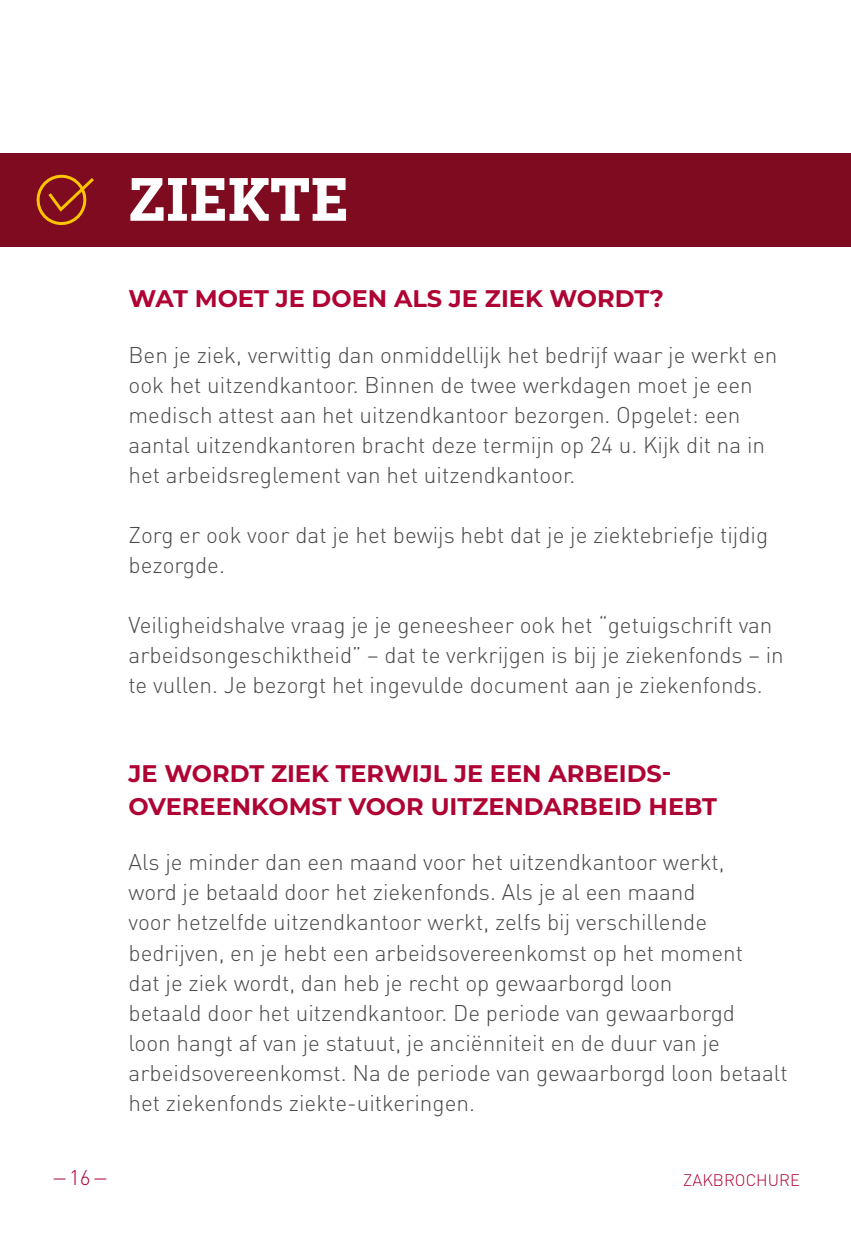
<style>
.page{position:relative;width:851px;height:1234px;background:#fff}
.page>*{position:absolute;margin:0;border:0;box-sizing:border-box;transform-origin:0 0}
.Subtitel_hfdst{font:700 60px "Metronic Slab Pro";color:#fff}
.Subtitel_1_kaps{font:700 24px/33px "Montserrat";color:#af0333}
.Body{font:300 22.5px/30px "DIN";color:#494948}
.t1{font:300 21px "DIN";color:#af0333}
.t2{font:300 16.5px "DIN";color:#af0333}
</style>
<div class="page">
<div style="left:0;top:153px;width:850px;height:94px;background:#7e0b1f"></div>
<svg style="left:37px;top:175px;width:57px;height:50px"></svg>
<svg style="left:94px;top:1178px;width:12px;height:1px"></svg>
<p class="Subtitel_hfdst" style="left:128px;top:161px;width:221px">ZIEKTE</p>
<p class="Subtitel_1_kaps" style="left:128px;top:281px;width:537px">WAT MOET JE DOEN ALS JE ZIEK WORDT?</p>
<p class="Body" style="left:128px;top:339px;width:650px">Ben je ziek, verwittig dan onmiddellijk het bedrijf waar je werkt en ook het uitzendkantoor. Binnen de twee werkdagen moet je een medisch attest aan het uitzendkantoor bezorgen. Opgelet: een aantal uitzendkantoren bracht deze termijn op 24 u. Kijk dit na in het arbeidsreglement van het uitzendkantoor.</p>
<p class="Body" style="left:128px;top:519px;width:641px">Zorg er ook voor dat je het bewijs hebt dat je je ziektebriefje tijdig bezorgde.</p>
<p class="Body" style="left:128px;top:609px;width:656px">Veiligheidshalve vraag je je geneesheer ook het “getuigschrift van arbeidsongeschiktheid” – dat te verkrijgen is bij je ziekenfonds – in te vullen. Je bezorgt het ingevulde document aan je ziekenfonds.</p>
<p class="Subtitel_1_kaps" style="left:128px;top:755px;width:590px">JE WORDT ZIEK TERWIJL JE EEN ARBEIDS-<br>OVEREENKOMST VOOR UITZENDARBEID HEBT</p>
<p class="Body" style="left:128px;top:846px;width:660px">Als je minder dan een maand voor het uitzendkantoor werkt,<br>word je betaald door het ziekenfonds. Als je al een maand<br>voor hetzelfde uitzendkantoor werkt, zelfs bij verschillende bedrijven, en je hebt een arbeidsovereenkomst op het moment<br>dat je ziek wordt, dan heb je recht op gewaarborgd loon<br>betaald door het uitzendkantoor. De periode van gewaarborgd<br>loon hangt af van je statuut, je anciënniteit en de duur van je arbeidsovereenkomst. Na de periode van gewaarborgd loon betaalt het ziekenfonds ziekte-uitkeringen.</p>
<p class="t1" style="left:69px;top:1163px;width:23px">16</p>
<p class="t2" style="left:683px;top:1169px;width:118px">ZAKBROCHURE</p>
</div>
